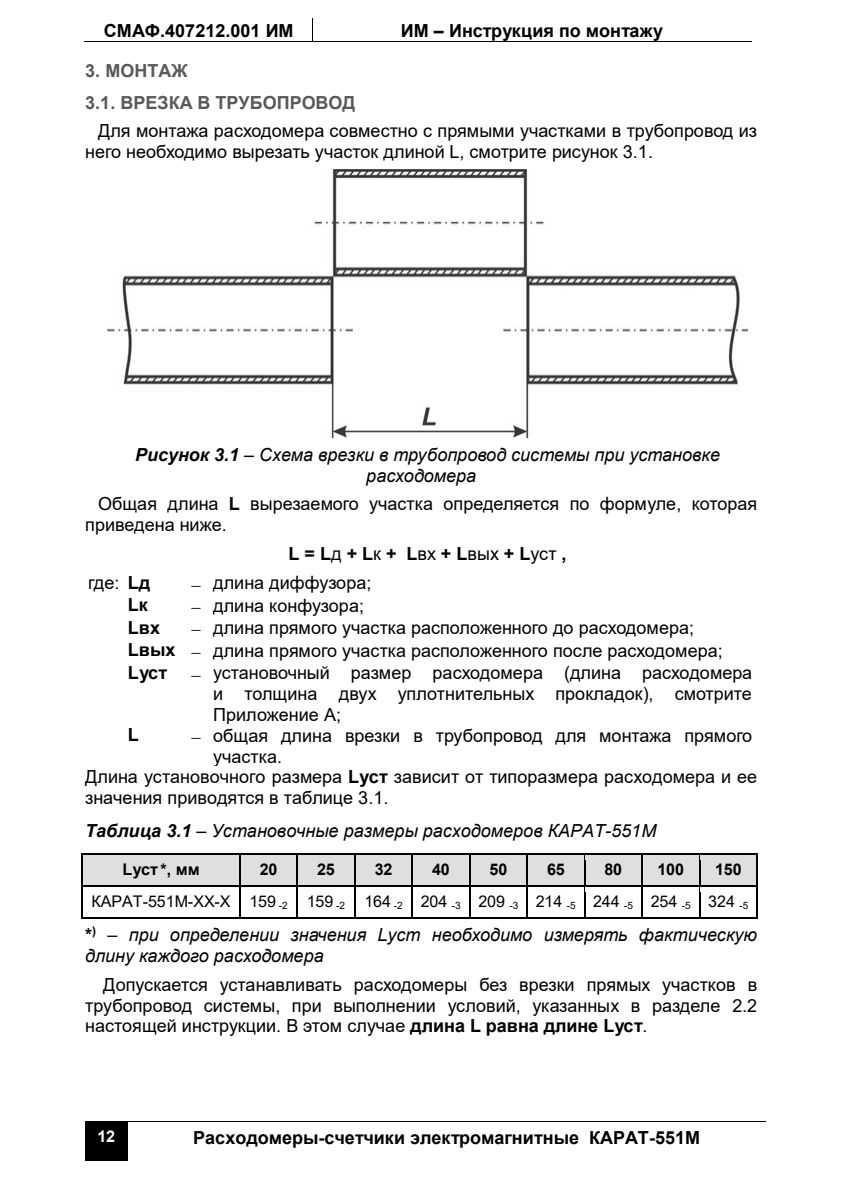
<style>
.page{position:relative;width:842px;height:1191px;background:#fff}
.page>*{position:absolute;margin:0;border:0;box-sizing:border-box;transform-origin:0 0}
.t1{font:18px/20.6px "Arial";color:#000}
.t2{font:italic 18px/21.2px "Arial";color:#000}
.t3{font:700 18px "Arial";color:#000}
.t4{font:700 18px/32.6px "Arial";color:#58595b}
.t5{font:16px/32.2px "Arial";letter-spacing:-.005em;color:#000}
.t6{font:700 16px "Arial";letter-spacing:-.005em;color:#000}
.t7{font:700 16px "Arial";color:#fff}
.s1{font-weight:700}
.s2{font-weight:400}
.s3{font-weight:700;font-style:normal}
.s4{font-style:normal}
</style>
<div class="page">
<hr style="left:84px;top:41px;width:228px;height:1px;background:#000">
<svg style="left:312px;top:18px;width:1px;height:23px"></svg>
<hr style="left:312px;top:41px;width:439px;height:1px;background:#000">
<div style="left:86px;top:1121px;width:41px;height:39px;background:#000"></div>
<hr style="left:86px;top:1120px;width:41px;height:1px;background:#000">
<hr style="left:128px;top:1120px;width:638px;height:1px;background:#000">
<hr style="left:85px;top:1127px;width:1px;height:33px;background:#000">
<hr style="left:86px;top:1160px;width:41px;height:1px;background:#000">
<hr style="left:127px;top:1127px;width:1px;height:33px;background:#000">
<img style="left:107px;top:169px;width:641px;height:269px">
<div style="left:85px;top:861px;width:152px;height:18px;background:#dedfe0"></div>
<div style="left:241px;top:855px;width:55px;height:30px;background:#dedfe0"></div>
<div style="left:298px;top:855px;width:56px;height:30px;background:#dedfe0"></div>
<div style="left:356px;top:855px;width:55px;height:30px;background:#dedfe0"></div>
<div style="left:413px;top:855px;width:56px;height:30px;background:#dedfe0"></div>
<div style="left:471px;top:855px;width:55px;height:30px;background:#dedfe0"></div>
<div style="left:528px;top:855px;width:56px;height:30px;background:#dedfe0"></div>
<div style="left:586px;top:855px;width:55px;height:30px;background:#dedfe0"></div>
<div style="left:643px;top:855px;width:56px;height:30px;background:#dedfe0"></div>
<div style="left:701px;top:855px;width:55px;height:30px;background:#dedfe0"></div>
<svg style="left:81px;top:853px;width:2px;height:8px"></svg>
<hr style="left:83px;top:853px;width:156px;height:2px;background:#000">
<div style="left:83px;top:855px;width:156px;height:6px;background:#dedfe0"></div>
<svg style="left:239px;top:853px;width:2px;height:8px"></svg>
<hr style="left:241px;top:853px;width:55px;height:2px;background:#000">
<svg style="left:296px;top:853px;width:2px;height:8px"></svg>
<hr style="left:298px;top:853px;width:56px;height:2px;background:#000">
<svg style="left:354px;top:853px;width:2px;height:8px"></svg>
<hr style="left:356px;top:853px;width:55px;height:2px;background:#000">
<svg style="left:411px;top:853px;width:2px;height:8px"></svg>
<hr style="left:413px;top:853px;width:56px;height:2px;background:#000">
<svg style="left:469px;top:853px;width:2px;height:8px"></svg>
<hr style="left:471px;top:853px;width:55px;height:2px;background:#000">
<svg style="left:526px;top:853px;width:2px;height:8px"></svg>
<hr style="left:528px;top:853px;width:56px;height:2px;background:#000">
<svg style="left:584px;top:853px;width:2px;height:8px"></svg>
<hr style="left:586px;top:853px;width:55px;height:2px;background:#000">
<svg style="left:641px;top:853px;width:2px;height:8px"></svg>
<hr style="left:643px;top:853px;width:56px;height:2px;background:#000">
<svg style="left:699px;top:853px;width:2px;height:8px"></svg>
<hr style="left:701px;top:853px;width:55px;height:2px;background:#000">
<svg style="left:756px;top:853px;width:2px;height:8px"></svg>
<div style="left:82px;top:879px;width:158px;height:6px;background:#dedfe0"></div>
<hr style="left:81px;top:861px;width:2px;height:24px;background:#000">
<hr style="left:239px;top:861px;width:2px;height:24px;background:#000">
<hr style="left:296px;top:861px;width:2px;height:24px;background:#000">
<hr style="left:354px;top:861px;width:2px;height:24px;background:#000">
<hr style="left:411px;top:861px;width:2px;height:24px;background:#000">
<hr style="left:469px;top:861px;width:2px;height:24px;background:#000">
<hr style="left:526px;top:861px;width:2px;height:24px;background:#000">
<hr style="left:584px;top:861px;width:2px;height:24px;background:#000">
<hr style="left:641px;top:861px;width:2px;height:24px;background:#000">
<hr style="left:699px;top:861px;width:2px;height:24px;background:#000">
<hr style="left:756px;top:861px;width:2px;height:24px;background:#000">
<svg style="left:81px;top:885px;width:2px;height:7px"></svg>
<hr style="left:83px;top:885px;width:156px;height:2px;background:#000">
<svg style="left:239px;top:885px;width:2px;height:7px"></svg>
<hr style="left:241px;top:885px;width:55px;height:2px;background:#000">
<svg style="left:296px;top:885px;width:2px;height:7px"></svg>
<hr style="left:298px;top:885px;width:56px;height:2px;background:#000">
<svg style="left:354px;top:885px;width:2px;height:7px"></svg>
<hr style="left:356px;top:885px;width:55px;height:2px;background:#000">
<svg style="left:411px;top:885px;width:2px;height:7px"></svg>
<hr style="left:413px;top:885px;width:56px;height:2px;background:#000">
<svg style="left:469px;top:885px;width:2px;height:7px"></svg>
<hr style="left:471px;top:885px;width:55px;height:2px;background:#000">
<svg style="left:526px;top:885px;width:2px;height:7px"></svg>
<hr style="left:528px;top:885px;width:56px;height:2px;background:#000">
<hr style="left:586px;top:885px;width:55px;height:2px;background:#000">
<svg style="left:641px;top:885px;width:2px;height:7px"></svg>
<hr style="left:643px;top:885px;width:56px;height:2px;background:#000">
<hr style="left:701px;top:885px;width:55px;height:2px;background:#000">
<svg style="left:756px;top:885px;width:2px;height:7px"></svg>
<hr style="left:81px;top:892px;width:2px;height:25px;background:#000">
<hr style="left:83px;top:917px;width:156px;height:1px;background:#000">
<hr style="left:239px;top:892px;width:2px;height:25px;background:#000">
<hr style="left:241px;top:917px;width:55px;height:1px;background:#000">
<hr style="left:296px;top:892px;width:2px;height:25px;background:#000">
<hr style="left:298px;top:917px;width:56px;height:1px;background:#000">
<hr style="left:354px;top:892px;width:2px;height:25px;background:#000">
<hr style="left:356px;top:917px;width:55px;height:1px;background:#000">
<hr style="left:411px;top:892px;width:2px;height:25px;background:#000">
<hr style="left:413px;top:917px;width:56px;height:1px;background:#000">
<hr style="left:469px;top:892px;width:2px;height:25px;background:#000">
<hr style="left:471px;top:917px;width:55px;height:1px;background:#000">
<hr style="left:526px;top:892px;width:2px;height:25px;background:#000">
<hr style="left:528px;top:917px;width:56px;height:1px;background:#000">
<hr style="left:584px;top:892px;width:2px;height:25px;background:#000">
<hr style="left:586px;top:917px;width:55px;height:1px;background:#000">
<hr style="left:641px;top:892px;width:2px;height:25px;background:#000">
<hr style="left:643px;top:917px;width:56px;height:1px;background:#000">
<hr style="left:699px;top:892px;width:2px;height:25px;background:#000">
<hr style="left:701px;top:917px;width:55px;height:1px;background:#000">
<hr style="left:756px;top:892px;width:2px;height:25px;background:#000">
<p class="t3" style="left:104px;top:18px;width:191px">СМАФ.407212.001 ИМ</p>
<p class="t3" style="left:401px;top:18px;width:264px">ИМ – Инструкция по монтажу</p>
<p class="t4" style="left:85px;top:54px;width:272px">3. МОНТАЖ<br>3.1. ВРЕЗКА В ТРУБОПРОВОД</p>
<p class="t1" style="left:85px;top:120px;width:673px;text-indent:13px">Для монтажа расходомера совместно с прямыми участками в трубопровод из него необходимо вырезать участок длиной L, смотрите рисунок 3.1.</p>
<p class="t2" style="left:366px;top:444px;width:355px;text-indent:-231px"><span class="s1">Рисунок 3.1</span> – Схема врезки в трубопровод системы при установке расходомера</p>
<p class="t1" style="left:85px;top:493px;width:673px;line-height:21.4px;text-indent:13px">Общая длина <span class="s1">L</span> вырезаемого участка определяется по формуле, которая приведена ниже.</p>
<p class="t3" style="left:288px;top:540px;width:280px">L = L<span class="s2">д</span> + L<span class="s2">к</span> + L<span class="s2">вх</span> + L<span class="s2">вых</span> + L<span class="s2">уст</span> ,</p>
<p class="t1" style="left:88px;top:572px;width:64px">где: <span class="s1">Lд</span></p>
<p class="t1" style="left:191px;top:572px;width:182px">− длина диффузора;</p>
<p class="t3" style="left:128px;top:592px;width:22px">Lк</p>
<p class="t1" style="left:191px;top:595px;width:174px">− длина конфузора;</p>
<p class="t3" style="left:128px;top:615px;width:34px">Lвх</p>
<p class="t1" style="left:128px;top:616px;width:596px;line-height:22.4px;text-indent:63px">− длина прямого участка расположенного до расходомера;<br><span class="s1">Lвых</span> − длина прямого участка расположенного после расходомера;<br><span class="s1">Lуст</span></p>
<p class="t1" style="left:213px;top:662px;width:540px;text-align:justify;text-indent:-22px">− установочный размер расходомера (длина расходомера и толщина двух уплотнительных прокладок), смотрите Приложение А;</p>
<p class="t3" style="left:128px;top:722px;width:12px">L</p>
<p class="t1" style="left:191px;top:725px;width:562px">− общая длина врезки в трубопровод для монтажа прямого</p>
<p class="t1" style="left:213px;top:746px;width:71px">участка.</p>
<p class="t1" style="left:85px;top:766px;width:673px">Длина установочного размера <span class="s1">Lуст</span> зависит от типоразмера расходомера и ее</p>
<p class="t1" style="left:85px;top:787px;width:305px">значения приводятся в таблице 3.1.</p>
<p class="t2" style="left:85px;top:820px;width:573px"><span class="s1">Таблица 3.1</span> – Установочные размеры расходомеров КАРАТ-551М</p>
<p class="t6" style="left:123px;top:858px;width:79px">Lуст *, мм</p>
<p class="t6" style="left:260px;top:858px;width:19px">20</p>
<p class="t6" style="left:317px;top:858px;width:19px">25</p>
<p class="t6" style="left:375px;top:858px;width:19px">32</p>
<p class="t6" style="left:432px;top:858px;width:19px">40</p>
<p class="t6" style="left:490px;top:858px;width:19px">50</p>
<p class="t6" style="left:547px;top:858px;width:19px">65</p>
<p class="t6" style="left:604px;top:858px;width:19px">80</p>
<p class="t6" style="left:657px;top:858px;width:28px">100</p>
<p class="t5" style="left:91px;top:853px;width:658px;text-indent:624px"><span class="s1">150<br></span>КАРАТ-551М-ХХ-Х 159 <sub>-2</sub> 159 <sub>-2</sub> 164 <sub>-2</sub> 204 <sub>-3</sub> 209 <sub>-3</sub> 214 <sub>-5</sub> 244 <sub>-5</sub> 254 <sub>-5</sub> 324 <sub>-5</sub></p>
<p class="t2" style="left:85px;top:924px;width:673px"><span class="s3">*</span><sup>)</sup> <span class="s4">–</span> при определении значения Lуст необходимо измерять фактическую длину каждого расходомера</p>
<p class="t1" style="left:85px;top:974px;width:673px;text-align:justify;text-indent:18px">Допускается устанавливать расходомеры без врезки прямых участков в трубопровод системы, при выполнении условий, указанных в разделе 2.2 настоящей инструкции. В этом случае <span class="s1">длина L равна длине Lуст</span>.</p>
<p class="t7" style="left:97px;top:1125px;width:19px">12</p>
<p class="t3" style="left:193px;top:1124px;width:508px">Расходомеры-счетчики электромагнитные КАРАТ-551М</p>
</div>
